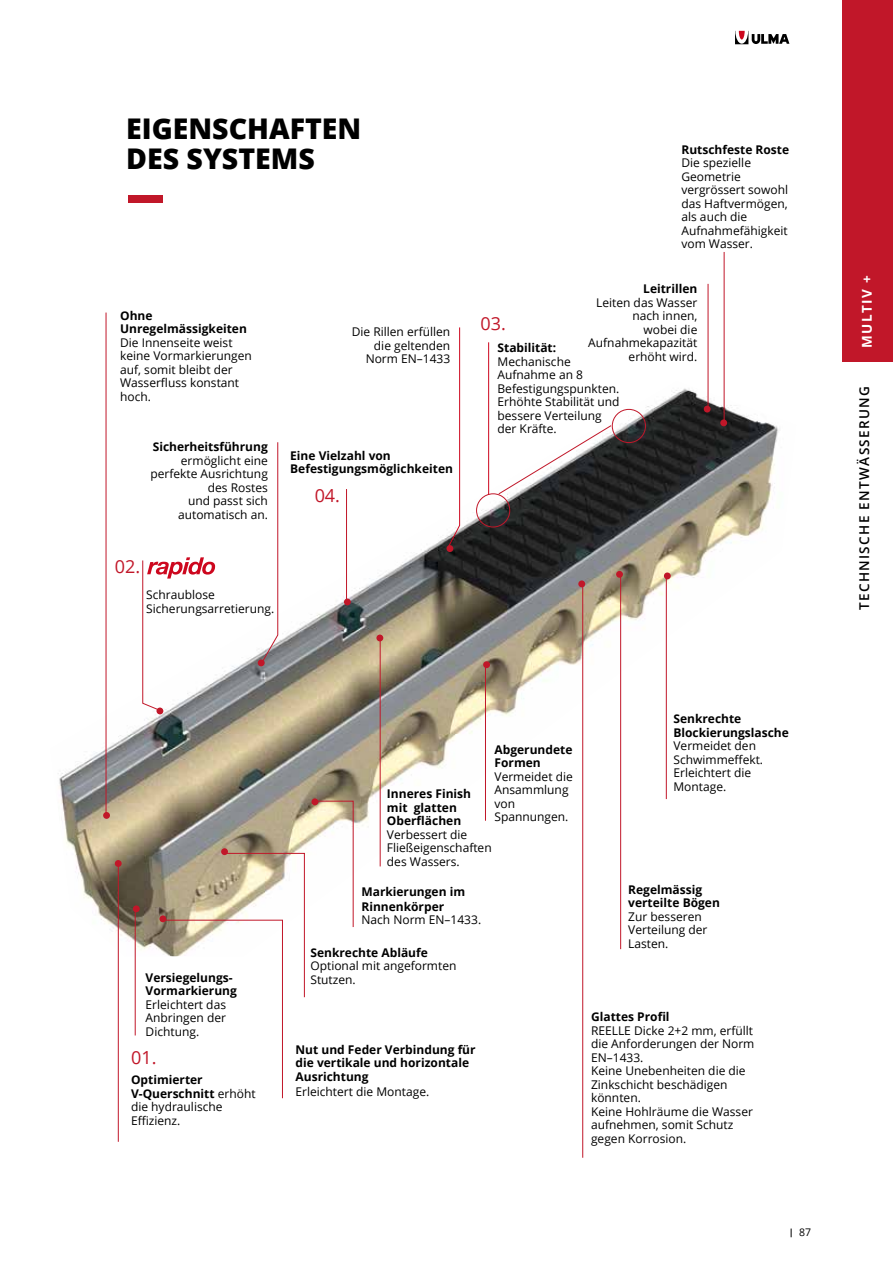
<style>
.page{position:relative;width:893px;height:1263px;background:#fff}
.page>*{position:absolute;margin:0;border:0;box-sizing:border-box;transform-origin:0 0}
.t1{font:800 28.5px/30px "Open Sans";color:#000}
.t2{font:18px "Open Sans";color:#c11729}
.t3{font:600 13.5px "Open Sans";letter-spacing:.1em;color:#000}
.t4{font:700 13.5px "Open Sans";letter-spacing:.1em;color:#fff}
.t5{font:12px/13.5px "Open Sans";color:#000}
.t6{font:700 12px/13.5px "Open Sans";color:#000}
.t7{font:10.5px "Open Sans";color:#000}
.s1{font-weight:700}
</style>
<div class="page">
<svg style="left:735px;top:31px;width:54px;height:13px"></svg>
<div style="left:842px;top:0;width:51px;height:361px;background:#c11729"></div>
<div style="left:128px;top:196px;width:34px;height:7px;background:#c11729"></div>
<img style="left:58px;top:381px;width:721px;height:575px">
<hr style="left:106px;top:313px;width:1px;height:503px;background:#c11729">
<div style="left:103px;top:812px;width:7px;height:7px;background:#c11729;border-radius:50%"></div>
<hr style="left:118px;top:866px;width:1px;height:276px;background:#c11729">
<div style="left:115px;top:860px;width:7px;height:7px;background:#c11729;border-radius:50%"></div>
<div style="left:133px;top:905px;width:7px;height:7px;background:#c11729;border-radius:50%"></div>
<div style="left:156px;top:707px;width:7px;height:7px;background:#c11729;border-radius:50%"></div>
<div style="left:258px;top:659px;width:7px;height:7px;background:#c11729;border-radius:50%"></div>
<svg style="left:447px;top:327px;width:13px;height:223px"></svg>
<div style="left:446px;top:545px;width:7px;height:7px;background:#c11729;border-radius:50%"></div>
<div style="left:476px;top:493px;width:34px;height:34px;border:1px solid #c11729;border-radius:50%"></div>
<div style="left:612px;top:409px;width:34px;height:34px;border:1px solid #c11729;border-radius:50%"></div>
<hr style="left:708px;top:284px;width:1px;height:126px;background:#c11729">
<hr style="left:724px;top:252px;width:1px;height:171px;background:#c11729">
<div style="left:704px;top:406px;width:7px;height:6px;background:#c11729;border-radius:50%"></div>
<div style="left:720px;top:419px;width:7px;height:7px;background:#c11729;border-radius:50%"></div>
<div style="left:578px;top:580px;width:7px;height:7px;background:#c11729;border-radius:50%"></div>
<hr style="left:582px;top:586px;width:1px;height:572px;background:#c11729">
<div style="left:664px;top:572px;width:7px;height:7px;background:#c11729;border-radius:50%"></div>
<hr style="left:620px;top:575px;width:1px;height:374px;background:#c11729">
<hr style="left:666px;top:575px;width:1px;height:224px;background:#c11729">
<div style="left:616px;top:571px;width:7px;height:7px;background:#c11729;border-radius:50%"></div>
<hr style="left:485px;top:665px;width:1px;height:156px;background:#c11729">
<div style="left:483px;top:661px;width:7px;height:7px;background:#c11729;border-radius:50%"></div>
<hr style="left:380px;top:640px;width:1px;height:226px;background:#c11729">
<div style="left:376px;top:634px;width:7px;height:7px;background:#c11729;border-radius:50%"></div>
<svg style="left:313px;top:800px;width:41px;height:128px"></svg>
<div style="left:311px;top:798px;width:7px;height:7px;background:#c11729;border-radius:50%"></div>
<div style="left:221px;top:848px;width:7px;height:7px;background:#c11729;border-radius:50%"></div>
<hr style="left:135px;top:909px;width:1px;height:126px;background:#c11729">
<svg style="left:165px;top:853px;width:140px;height:246px"></svg>
<div style="left:159px;top:915px;width:7px;height:7px;background:#c11729;border-radius:50%"></div>
<hr style="left:346px;top:489px;width:1px;height:114px;background:#c11729">
<div style="left:344px;top:598px;width:7px;height:7px;background:#c11729;border-radius:50%"></div>
<svg style="left:142px;top:557px;width:73px;height:154px"></svg>
<svg style="left:261px;top:442px;width:17px;height:222px"></svg>
<svg style="left:498px;top:424px;width:114px;height:71px"></svg>
<hr style="left:488px;top:342px;width:1px;height:153px;background:#cd071e">
<h1 class="t1" style="left:126px;top:112px;width:237px">EIGENSCHAFTEN<br>DES SYSTEMS</h1>
<p class="t6" style="left:120px;top:308px;width:128px">Ohne<br>Unregelmässigkeiten</p>
<p class="t5" style="left:120px;top:335px;width:133px">Die Innenseite weist keine Vormarkierungen auf, somit bleibt der<br>Wasserfl uss konstant hoch.</p>
<p class="t5" style="left:352px;top:325px;width:100px;text-align:right">Die Rillen erfüllen die geltenden<br>Norm EN–1433</p>
<p class="t6" style="left:153px;top:440px;width:117px">Sicherheitsführung</p>
<p class="t5" style="left:150px;top:453px;width:119px;text-align:right">ermöglicht eine perfekte Ausrichtung des Rostes<br>und passt sich automatisch an.</p>
<p class="t6" style="left:290px;top:448px;width:164px">Eine Vielzahl von<br>Befestigungsmöglichkeiten</p>
<h2 class="t2" style="left:315px;top:483px;width:27px">04.</h2>
<h2 class="t2" style="left:115px;top:554px;width:27px">02.</h2>
<p class="t5" style="left:146px;top:588px;width:129px">Schraublose<br>Sicherungsarretierung.</p>
<p class="t6" style="left:681px;top:142px;width:109px">Rutschfeste Roste</p>
<p class="t5" style="left:681px;top:156px;width:108px">Die spezielle<br>Geometrie vergrössert sowohl das Haftvermögen, als auch die<br>Aufnahmefähigkeit vom Wasser.</p>
<p class="t6" style="left:643px;top:282px;width:56px">Leitrillen</p>
<p class="t5" style="left:588px;top:295px;width:111px;text-align:right">Leiten das Wasser nach innen,<br>wobei die<br>Aufnahmekapazität erhöht wird.</p>
<h2 class="t2" style="left:480px;top:311px;width:27px">03.</h2>
<p class="t6" style="left:497px;top:341px;width:60px">Stabilität:</p>
<p class="t5" style="left:497px;top:354px;width:123px">Mechanische<br>Aufnahme an 8<br>Befestigungspunkten.<br>Erhöhte Stabilität und bessere Verteilung der Kräfte.</p>
<p class="t6" style="left:146px;top:970px;width:93px">Versiegelungs-<br>Vormarkierung</p>
<p class="t5" style="left:146px;top:997px;width:82px;text-align:justify">Erleichtert das Anbringen der Dichtung.</p>
<p class="t5" style="left:131px;top:1072px;width:126px"><span class="s1">Optimierter<br>V-Querschnitt</span> erhöht die hydraulische<br>Effizienz.</p>
<h2 class="t2" style="left:131px;top:1045px;width:27px">01.</h2>
<p class="t6" style="left:495px;top:742px;width:79px">Abgerundete<br>Formen</p>
<p class="t5" style="left:495px;top:769px;width:80px">Vermeidet die<br>Ansammlung von<br>Spannungen.</p>
<p class="t6" style="left:387px;top:787px;width:86px">Inneres Finish mit glatten<br>Oberflächen</p>
<p class="t5" style="left:387px;top:827px;width:106px">Verbessert die<br>Fließeigenschaften des Wassers.</p>
<p class="t6" style="left:361px;top:883px;width:105px;line-height:15px">Markierungen im<br>Rinnenkörper</p>
<p class="t5" style="left:361px;top:912px;width:121px">Nach Norm EN–1433.</p>
<p class="t6" style="left:310px;top:945px;width:119px">Senkrechte Abläufe</p>
<p class="t5" style="left:310px;top:959px;width:148px">Optional mit angeformten<br>Stutzen.</p>
<p class="t6" style="left:296px;top:1042px;width:182px">Nut und Feder Verbindung für die vertikale und horizontale<br>Ausrichtung</p>
<p class="t5" style="left:296px;top:1084px;width:135px">Erleichtert die Montage.</p>
<p class="t6" style="left:673px;top:712px;width:117px">Senkrechte<br>Blockierungslasche</p>
<p class="t5" style="left:673px;top:739px;width:91px">Vermeidet den<br>Schwimmeffekt.<br>Erleichtert die<br>Montage.</p>
<p class="t6" style="left:628px;top:882px;width:93px">Regelmässig verteilte Bögen</p>
<p class="t5" style="left:628px;top:909px;width:81px">Zur besseren<br>Verteilung der<br>Lasten.</p>
<p class="t6" style="left:591px;top:1010px;width:80px">Glattes Profil</p>
<p class="t5" style="left:591px;top:1023px;width:165px">REELLE Dicke 2+2 mm, erfüllt die Anforderungen der Norm<br>EN–1433.<br>Keine Unebenheiten die die<br>Zinkschicht beschädigen könnten.<br>Keine Hohlräume die Wasser aufnehmen, somit Schutz gegen Korrosion.</p>
<p class="t7" style="left:799px;top:1225px;width:14px">87</p>
<p class="t4" style="left:857px;top:348px;width:74px;rotate:-90deg">MULTIV +</p>
<p class="t3" style="left:855px;top:610px;width:226px;rotate:-90deg">TECHNISCHE ENTWÄSSERUNG</p>
</div>
